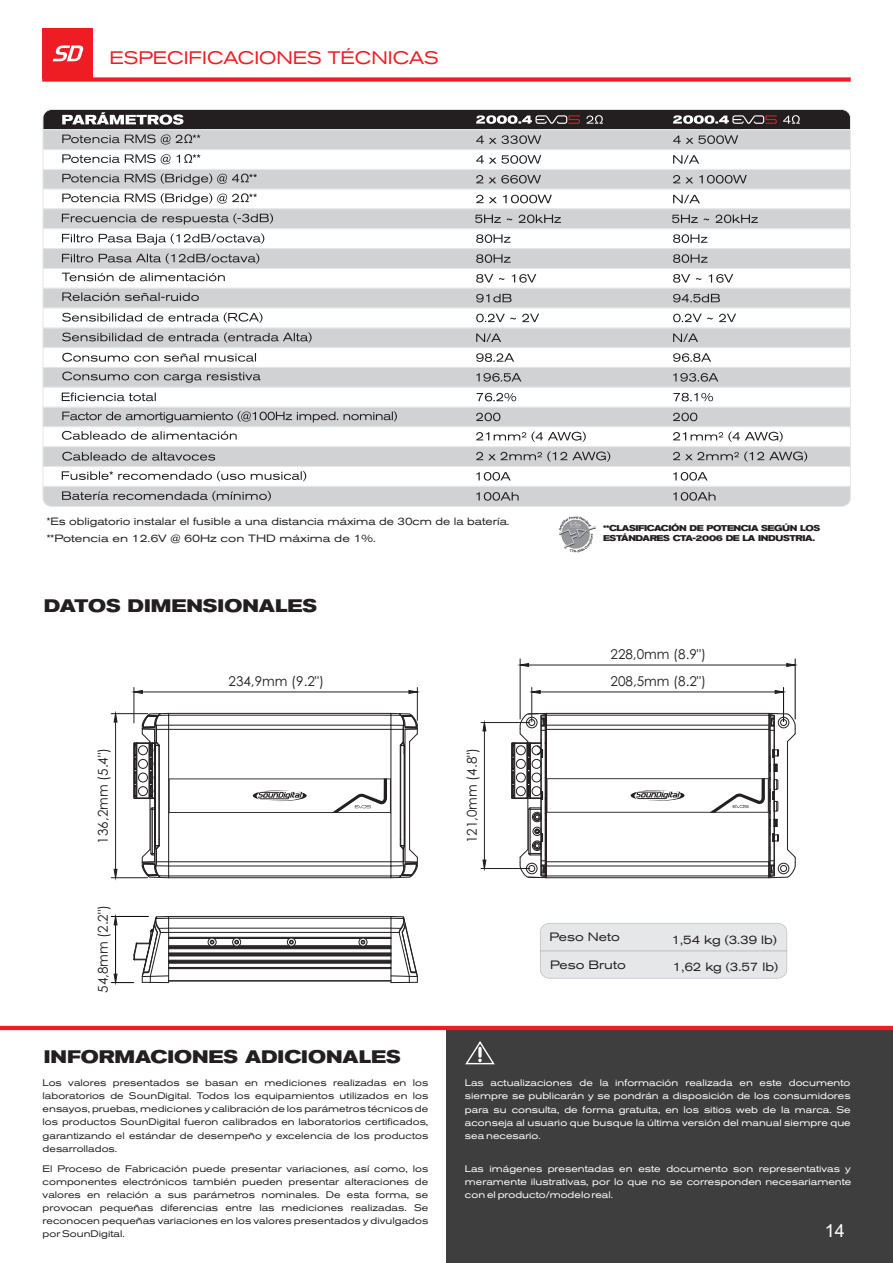
<style>
.page{position:relative;width:893px;height:1263px;background:#fff}
.page>*{position:absolute;margin:0;border:0;box-sizing:border-box;transform-origin:0 0}
.t1{font:700 expanded 18px "Akzidenz Grotesk BQ";color:#231f20}
.t2{font:expanded 18px "Akzidenz Grotesk BQ";color:#ee1d23}
.t3{font:18px "Arial";color:#fff}
.t4{font:13.5px "Century Gothic";color:#231f20}
.t5{font:expanded 12px "Akzidenz Grotesk BQ";color:#231f20}
.t6{font:expanded 10.5px "Akzidenz Grotesk BQ";color:#231f20}
.t7{font:expanded 10.5px "Akzidenz Grotesk BQ";color:#231f20;scale:1.06 1}
.t8{font:expanded 9.45px/13px "Akzidenz Grotesk BQ";color:#231f20;text-align:justify}
.t9{font:expanded 9.45px/13.2px "Akzidenz Grotesk BQ";color:#fff;text-align:justify}
.t10{font:700 expanded 8.4px/9.3px "Akzidenz Grotesk BQ";letter-spacing:-.05em;color:#231f20}
</style>
<div class="page">
<div style="left:446px;top:1028px;width:447px;height:235px;background:#3e3e3f"></div>
<hr style="left:0;top:1026px;width:893px;height:4px;background:#ee1d23">
<svg style="left:465px;top:1041px;width:30px;height:24px"></svg>
<svg style="left:478px;top:1047px;width:4px;height:11px"></svg>
<hr style="left:111px;top:877px;width:37px;height:1px;background:#231f20">
<hr style="left:111px;top:713px;width:37px;height:1px;background:#231f20">
<hr style="left:417px;top:687px;width:1px;height:33px;background:#231f20">
<hr style="left:134px;top:687px;width:1px;height:36px;background:#231f20">
<hr style="left:115px;top:714px;width:1px;height:164px;background:#231f20">
<hr style="left:134px;top:691px;width:283px;height:1px;background:#231f20">
<svg style="left:133px;top:689px;width:10px;height:5px"></svg>
<svg style="left:113px;top:713px;width:5px;height:10px"></svg>
<svg style="left:408px;top:689px;width:10px;height:5px"></svg>
<svg style="left:113px;top:868px;width:5px;height:11px"></svg>
<svg style="left:540px;top:923px;width:247px;height:56px;background:#e4e5e7"></svg>
<hr style="left:293px;top:945px;width:68px;height:1px;background:#231f20">
<hr style="left:238px;top:945px;width:52px;height:1px;background:#231f20">
<hr style="left:169px;top:916px;width:222px;height:1px;background:#231f20">
<hr style="left:169px;top:918px;width:222px;height:1px;background:#231f20">
<hr style="left:169px;top:967px;width:222px;height:1px;background:#231f20">
<hr style="left:169px;top:956px;width:222px;height:1px;background:#231f20">
<hr style="left:169px;top:963px;width:222px;height:1px;background:#231f20">
<hr style="left:169px;top:945px;width:41px;height:1px;background:#231f20">
<hr style="left:169px;top:928px;width:222px;height:1px;background:#231f20">
<hr style="left:169px;top:960px;width:222px;height:1px;background:#231f20">
<hr style="left:169px;top:946px;width:222px;height:1px;background:#231f20">
<hr style="left:169px;top:953px;width:222px;height:1px;background:#231f20">
<hr style="left:169px;top:932px;width:222px;height:1px;background:#231f20">
<hr style="left:169px;top:937px;width:222px;height:1px;background:#231f20">
<hr style="left:169px;top:938px;width:222px;height:1px;background:#231f20">
<hr style="left:169px;top:948px;width:222px;height:1px;background:#231f20">
<hr style="left:169px;top:981px;width:222px;height:1px;background:#231f20">
<hr style="left:169px;top:968px;width:222px;height:1px;background:#231f20">
<hr style="left:169px;top:980px;width:222px;height:1px;background:#231f20">
<hr style="left:169px;top:961px;width:222px;height:1px;background:#231f20">
<hr style="left:169px;top:962px;width:222px;height:1px;background:#231f20">
<hr style="left:169px;top:955px;width:222px;height:1px;background:#231f20">
<hr style="left:169px;top:954px;width:222px;height:1px;background:#231f20">
<hr style="left:169px;top:947px;width:222px;height:1px;background:#231f20">
<svg style="left:111px;top:914px;width:58px;height:69px"></svg>
<svg style="left:361px;top:915px;width:57px;height:68px"></svg>
<svg style="left:287px;top:938px;width:9px;height:8px"></svg>
<svg style="left:289px;top:940px;width:5px;height:4px"></svg>
<svg style="left:210px;top:938px;width:29px;height:8px"></svg>
<svg style="left:133px;top:713px;width:285px;height:165px"></svg>
<hr style="left:481px;top:722px;width:49px;height:1px;background:#231f20">
<hr style="left:783px;top:687px;width:1px;height:35px;background:#040504">
<hr style="left:531px;top:687px;width:1px;height:35px;background:#231f20">
<hr style="left:532px;top:691px;width:251px;height:1px;background:#231f20">
<hr style="left:484px;top:722px;width:1px;height:146px;background:#231f20">
<svg style="left:774px;top:689px;width:10px;height:5px"></svg>
<svg style="left:531px;top:689px;width:10px;height:5px"></svg>
<svg style="left:482px;top:721px;width:5px;height:11px"></svg>
<svg style="left:482px;top:859px;width:5px;height:9px"></svg>
<svg style="left:511px;top:713px;width:285px;height:165px"></svg>
<hr style="left:795px;top:659px;width:1px;height:60px;background:#040504">
<hr style="left:520px;top:659px;width:1px;height:60px;background:#231f20">
<hr style="left:520px;top:665px;width:275px;height:1px;background:#231f20">
<svg style="left:786px;top:662px;width:10px;height:5px"></svg>
<svg style="left:519px;top:662px;width:10px;height:5px"></svg>
<hr style="left:481px;top:868px;width:49px;height:1px;background:#231f20">
<svg style="left:42px;top:109px;width:809px;height:398px"></svg>
<img style="left:559px;top:517px;width:37px;height:35px">
<div style="left:42px;top:77px;width:809px;height:5px;background:#ee1d23"></div>
<div style="left:42px;top:28px;width:51px;height:51px;background:#ee1d23"></div>
<svg style="left:53px;top:45px;width:30px;height:16px"></svg>
<h1 class="t2" style="left:109px;top:51px;width:331px">ESPECIFICACIONES TÉCNICAS</h1>
<p class="t6" style="left:47px;top:517px;width:464px">*Es obligatorio instalar el fusible a una distancia máxima de 30cm de la batería.</p>
<p class="t7" style="left:47px;top:534px;width:312px">**Potencia en 12.6V @ 60Hz con THD máxima de 1%.</p>
<h1 class="t1" style="left:44px;top:600px;width:275px">DATOS DIMENSIONALES</h1>
<h2 class="t4" style="left:98px;top:843px;width:97px;rotate:-90deg">136,2mm (5.4")</h2>
<h2 class="t4" style="left:98px;top:993px;width:90px;rotate:-90deg">54,8mm (2.2")</h2>
<h2 class="t4" style="left:229px;top:676px;width:97px">234,9mm (9.2")</h2>
<h2 class="t4" style="left:467px;top:843px;width:97px;rotate:-90deg">121,0mm (4.8")</h2>
<p class="t10" style="left:603px;top:525px;width:219px">**CLASIFICACIÓN DE POTENCIA SEGÚN LOS<br>ESTÁNDARES CTA-2006 DE LA INDUSTRIA.</p>
<h2 class="t4" style="left:610px;top:649px;width:97px">228,0mm (8.9")</h2>
<h2 class="t4" style="left:611px;top:676px;width:97px">208,5mm (8.2")</h2>
<p class="t5" style="left:550px;top:933px;width:72px">Peso Neto</p>
<p class="t5" style="left:550px;top:960px;width:77px">Peso Bruto</p>
<p class="t5" style="left:672px;top:935px;width:107px">1,54 kg (3.39 lb)</p>
<p class="t5" style="left:673px;top:963px;width:107px">1,62 kg (3.57 lb)</p>
<h1 class="t1" style="left:44px;top:1050px;width:358px">INFORMACIONES ADICIONALES</h1>
<p class="t8" style="left:43px;top:1077px;width:387px">Los valores presentados se basan en mediciones realizadas en los laboratorios de SounDigital. Todos los equipamientos utilizados en los ensayos, pruebas, mediciones y calibración de los parámetros técnicos de los productos SounDigital fueron calibrados en laboratorios certificados, garantizando el estándar de desempeño y excelencia de los productos desarrollados.</p>
<p class="t8" style="left:43px;top:1163px;width:387px">El Proceso de Fabricación puede presentar variaciones, así como, los componentes electrónicos también pueden presentar alteraciones de valores en relación a sus parámetros nominales. De esta forma, se provocan pequeñas diferencias entre las mediciones realizadas. Se reconocen pequeñas variaciones en los valores presentados y divulgados por SounDigital.</p>
<p class="t9" style="left:465px;top:1163px;width:388px">Las imágenes presentadas en este documento son representativas y meramente ilustrativas, por lo que no se corresponden necesariamente con el producto/modelo real.</p>
<p class="t9" style="left:465px;top:1077px;width:387px">Las actualizaciones de la información realizada en este documento siempre se publicarán y se pondrán a disposición de los consumidores para su consulta, de forma gratuita, en los sitios web de la marca. Se aconseja al usuario que busque la última versión del manual siempre que sea necesario.</p>
<h1 class="t3" style="left:825px;top:1224px;width:22px">14</h1>
</div>
